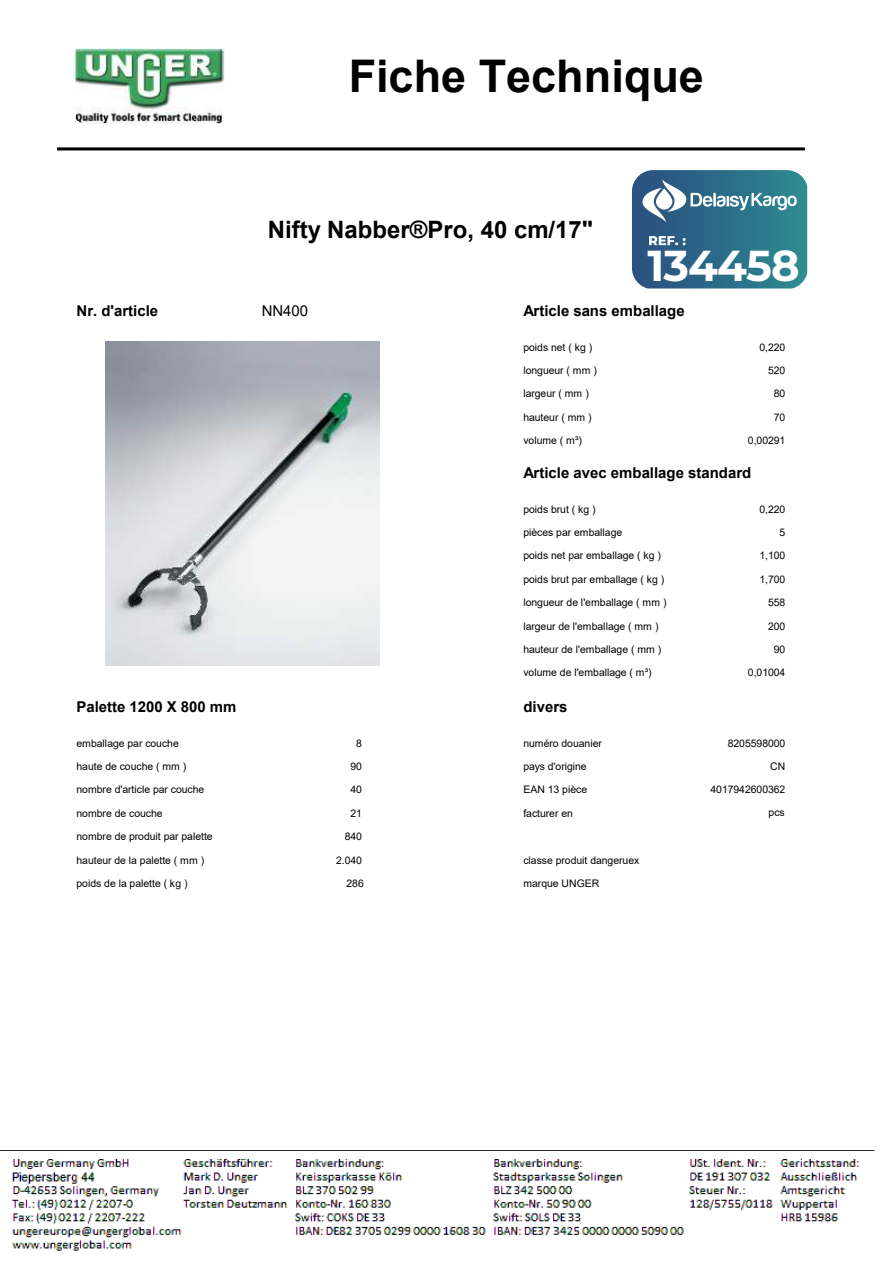
<style>
.page{position:relative;width:893px;height:1263px;background:#fff}
.page>*{position:absolute;margin:0;border:0;box-sizing:border-box;transform-origin:0 0}
.t1{font:700 45px "Arial";color:#000}
.t2{font:700 43.35px "Montserrat";letter-spacing:-.02em;color:#fff}
.t3{font:700 24px "Arial";color:#000}
.t4{font:700 15px "Arial";color:#000}
.t5{font:15px "Arial";color:#000}
.t6{font:10.5px "Arial";letter-spacing:-.005em;color:#000}
</style>
<div class="page">
<img style="left:75px;top:49px;width:150px;height:74px">
<hr style="left:57px;top:147px;width:747px;height:3px;background:#000">
<img style="left:105px;top:342px;width:275px;height:324px">
<img style="left:12px;top:1159px;width:848px;height:92px">
<hr style="left:0;top:1150px;width:874px;height:1px;background:#000">
<img style="left:13px;top:1169px;width:102px;height:17px">
<svg style="left:632px;top:170px;width:175px;height:118px;background:#3e7992"></svg>
<h1 class="t1" style="left:349px;top:45px;width:357px">Fiche Technique</h1>
<h3 class="t3" style="left:268px;top:213px;width:327px">Nifty Nabber®Pro, 40 cm/17"</h3>
<h2 class="t2" style="left:647px;top:234px;width:154px">134458</h2>
<h3 class="t4" style="left:77px;top:301px;width:83px">Nr. d'article</h3>
<h3 class="t5" style="left:262px;top:300px;width:48px">NN400</h3>
<h3 class="t4" style="left:523px;top:300px;width:163px">Article sans emballage</h3>
<p class="t6" style="left:523px;top:340px;width:70px">poids net ( kg )</p>
<p class="t6" style="left:523px;top:363px;width:75px">longueur ( mm )</p>
<p class="t6" style="left:759px;top:340px;width:27px">0,220</p>
<p class="t6" style="left:768px;top:363px;width:19px">520</p>
<p class="t6" style="left:523px;top:387px;width:67px">largeur ( mm )</p>
<p class="t6" style="left:774px;top:387px;width:13px">80</p>
<p class="t6" style="left:523px;top:410px;width:70px">hauteur ( mm )</p>
<p class="t6" style="left:774px;top:410px;width:13px">70</p>
<p class="t6" style="left:523px;top:433px;width:60px">volume ( m³)</p>
<p class="t6" style="left:748px;top:433px;width:39px">0,00291</p>
<h3 class="t4" style="left:523px;top:462px;width:229px">Article avec emballage standard</h3>
<p class="t6" style="left:523px;top:502px;width:74px">poids brut ( kg )</p>
<p class="t6" style="left:523px;top:525px;width:100px">pièces par emballage</p>
<p class="t6" style="left:759px;top:502px;width:27px">0,220</p>
<p class="t6" style="left:780px;top:525px;width:7px">5</p>
<p class="t6" style="left:523px;top:548px;width:139px">poids net par emballage ( kg )</p>
<p class="t6" style="left:523px;top:572px;width:143px">poids brut par emballage ( kg )</p>
<p class="t6" style="left:759px;top:548px;width:27px">1,100</p>
<p class="t6" style="left:759px;top:572px;width:27px">1,700</p>
<p class="t6" style="left:523px;top:595px;width:145px">longueur de l'emballage ( mm )</p>
<p class="t6" style="left:768px;top:595px;width:19px">558</p>
<p class="t6" style="left:523px;top:619px;width:137px">largeur de l'emballage ( mm )</p>
<p class="t6" style="left:768px;top:619px;width:19px">200</p>
<p class="t6" style="left:523px;top:642px;width:139px">hauteur de l'emballage ( mm )</p>
<p class="t6" style="left:774px;top:642px;width:13px">90</p>
<p class="t6" style="left:523px;top:665px;width:130px">volume de l'emballage ( m³)</p>
<p class="t6" style="left:748px;top:665px;width:39px">0,01004</p>
<h3 class="t4" style="left:77px;top:696px;width:161px">Palette 1200 X 800 mm</h3>
<h3 class="t4" style="left:523px;top:696px;width:46px">divers</h3>
<p class="t6" style="left:77px;top:736px;width:104px">emballage par couche</p>
<p class="t6" style="left:356px;top:736px;width:7px">8</p>
<p class="t6" style="left:523px;top:736px;width:80px">numéro douanier</p>
<p class="t6" style="left:728px;top:736px;width:59px">8205598000</p>
<p class="t6" style="left:77px;top:759px;width:111px">haute de couche ( mm )</p>
<p class="t6" style="left:350px;top:759px;width:13px">90</p>
<p class="t6" style="left:77px;top:782px;width:129px">nombre d'article par couche</p>
<p class="t6" style="left:350px;top:782px;width:13px">40</p>
<p class="t6" style="left:523px;top:759px;width:65px">pays d'origine</p>
<p class="t6" style="left:770px;top:759px;width:17px">CN</p>
<p class="t6" style="left:523px;top:782px;width:65px">EAN 13 pièce</p>
<p class="t6" style="left:710px;top:782px;width:76px">4017942600362</p>
<p class="t6" style="left:77px;top:806px;width:88px">nombre de couche</p>
<p class="t6" style="left:350px;top:806px;width:13px">21</p>
<p class="t6" style="left:523px;top:806px;width:51px">facturer en</p>
<p class="t6" style="left:769px;top:805px;width:18px">pcs</p>
<p class="t6" style="left:77px;top:829px;width:138px">nombre de produit par palette</p>
<p class="t6" style="left:345px;top:829px;width:19px">840</p>
<p class="t6" style="left:77px;top:853px;width:129px">hauteur de la palette ( mm )</p>
<p class="t6" style="left:336px;top:853px;width:27px">2.040</p>
<p class="t6" style="left:77px;top:876px;width:112px">poids de la palette ( kg )</p>
<p class="t6" style="left:346px;top:876px;width:19px">286</p>
<p class="t6" style="left:523px;top:853px;width:117px">classe produit dangeruex</p>
<p class="t6" style="left:523px;top:876px;width:77px">marque UNGER</p>
</div>
